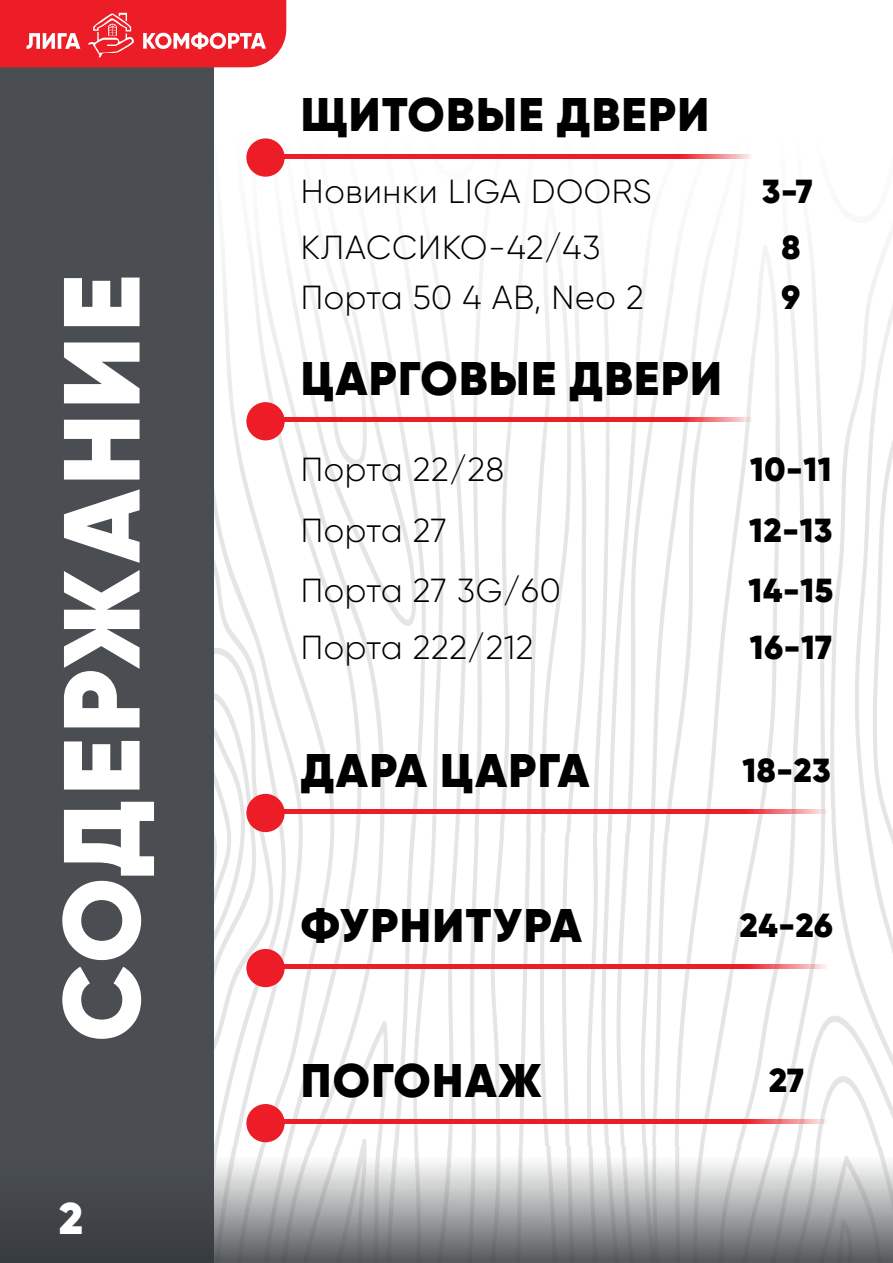
<style>
.page{position:relative;width:893px;height:1263px;background:#fff}
.page>*{position:absolute;margin:0;border:0;box-sizing:border-box;transform-origin:0 0}
.t1{font:900 108px "Gilroy";letter-spacing:.04em;color:#fff}
.t2{font:900 47.1px "Gilroy";letter-spacing:.03em;color:#000001}
.t3{font:900 44.4px "Gilroy";color:#fff}
.t4{font:300 33.3px/55.3px "Gilroy";letter-spacing:.02em;color:#000001}
.t5{font:900 33.3px/55.3px "Gilroy";letter-spacing:.02em;color:#000001;text-align:center}
</style>
<div class="page">
<img style="left:214px;top:0;width:679px;height:1146px">
<div style="left:0;top:0;width:214px;height:1262px;background:#4a4e52"></div>
<img style="left:0;top:1146px;width:893px;height:117px">
<div style="left:0;top:1146px;width:214px;height:116px;background:#42464b"></div>
<svg style="left:0;top:0;width:286px;height:67px"></svg>
<img style="left:285px;top:154px;width:501px;height:4px">
<div style="left:246px;top:138px;width:39px;height:39px;background:#ec1d26;border-radius:50%"></div>
<img style="left:285px;top:418px;width:501px;height:4px">
<div style="left:246px;top:402px;width:39px;height:38px;background:#ec1d26;border-radius:50%"></div>
<img style="left:285px;top:809px;width:582px;height:4px">
<div style="left:246px;top:794px;width:39px;height:38px;background:#ec1d26;border-radius:50%"></div>
<img style="left:285px;top:964px;width:582px;height:4px">
<div style="left:246px;top:949px;width:39px;height:38px;background:#ec1d26;border-radius:50%"></div>
<img style="left:285px;top:1119px;width:582px;height:4px">
<div style="left:246px;top:1104px;width:39px;height:38px;background:#ec1d26;border-radius:50%"></div>
<h1 class="t1" style="left:33px;top:1042px;width:769px;rotate:-90deg">СОДЕРЖАНИЕ</h1>
<h3 class="t3" style="left:59px;top:1190px;width:25px">2</h3>
<h2 class="t2" style="left:301px;top:85px;width:410px">ЩИТОВЫЕ ДВЕРИ</h2>
<p class="t4" style="left:301px;top:164px;width:352px">Новинки LIGA DOORS<br>КЛАССИКО-42/43</p>
<p class="t4" style="left:301px;top:270px;width:344px">Порта 50 4 АВ, Neo 2</p>
<p class="t5" style="left:762px;top:164px;width:52px">3-7<br>8</p>
<p class="t5" style="left:781px;top:270px;width:20px">9</p>
<h2 class="t2" style="left:301px;top:349px;width:423px">ЦАРГОВЫЕ ДВЕРИ</h2>
<p class="t4" style="left:301px;top:442px;width:205px">Порта 22/28</p>
<p class="t5" style="left:750px;top:442px;width:83px">10-11</p>
<p class="t4" style="left:301px;top:502px;width:148px">Порта 27</p>
<p class="t5" style="left:749px;top:502px;width:85px">12-13</p>
<p class="t4" style="left:301px;top:562px;width:262px">Порта 27 3G/60</p>
<p class="t5" style="left:749px;top:562px;width:86px">14-15</p>
<p class="t4" style="left:301px;top:619px;width:234px">Порта 222/212</p>
<p class="t5" style="left:750px;top:619px;width:83px">16-17</p>
<h2 class="t2" style="left:301px;top:740px;width:290px">ДАРА ЦАРГА</h2>
<p class="t5" style="left:742px;top:743px;width:90px">18-23</p>
<h2 class="t2" style="left:301px;top:895px;width:283px">ФУРНИТУРА</h2>
<p class="t5" style="left:740px;top:898px;width:95px">24-26</p>
<h2 class="t2" style="left:301px;top:1050px;width:243px">ПОГОНАЖ</h2>
<p class="t5" style="left:769px;top:1053px;width:36px">27</p>
</div>
